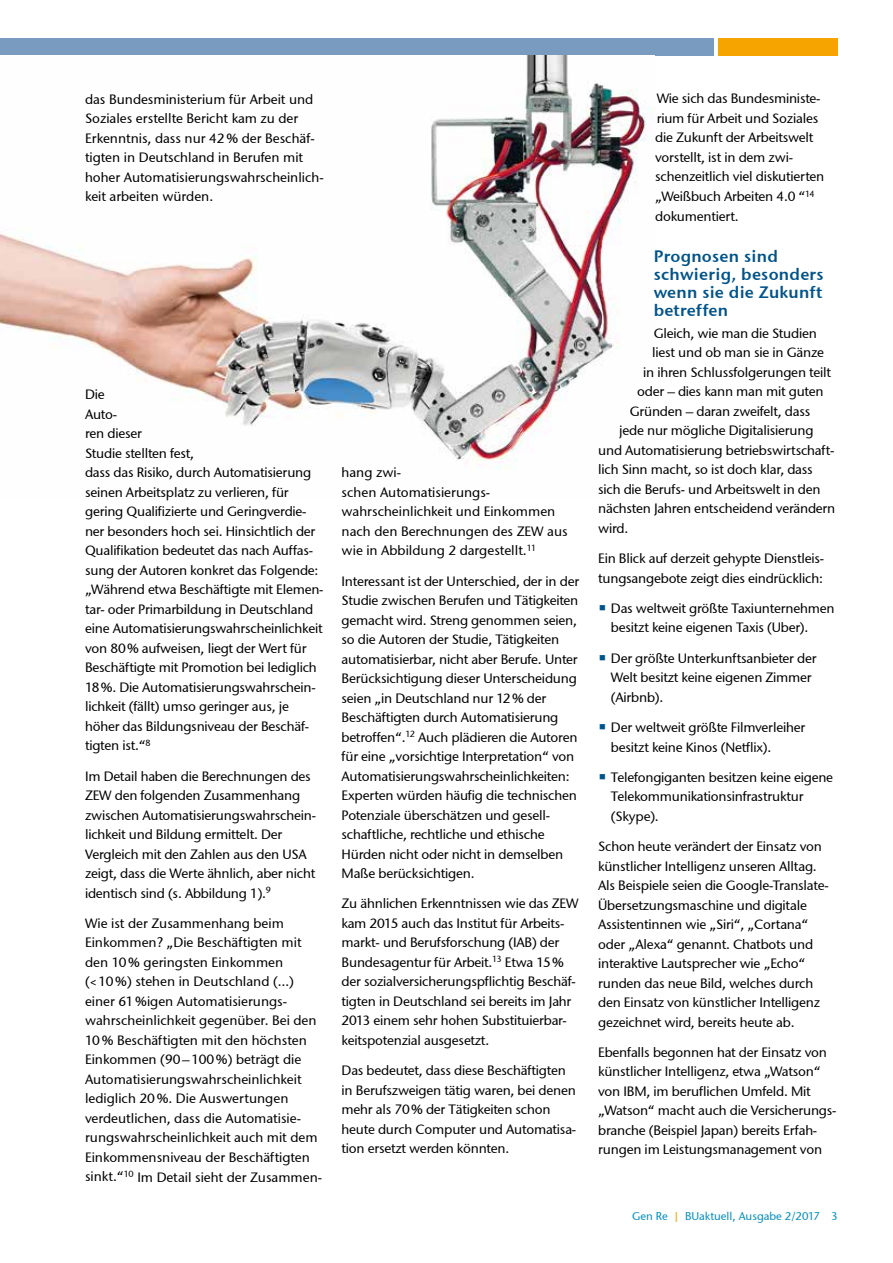
<style>
.page{position:relative;width:893px;height:1263px;background:#fff}
.page>*{position:absolute;margin:0;border:0;box-sizing:border-box;transform-origin:0 0}
.t1{font:600 16.5px/18px "Stone Sans GC Re";letter-spacing:.015em;color:#00538a}
.t2{font:13.5px/19.5px "Stone Sans GC Re";letter-spacing:-.015em;color:#000}
.t3{font:11.25px "Stone Sans GC Re";color:#008ec1}
.s1{color:#f6a400}
</style>
<div class="page">
<div style="left:0;top:38px;width:714px;height:17px;background:#789bbf"></div>
<div style="left:718px;top:38px;width:120px;height:17px;background:#f6a400"></div>
<img style="left:0;top:55px;width:652px;height:415px">
<p class="t2" style="left:85px;top:89px;width:240px">das Bundesministerium für Arbeit und Soziales erstellte Bericht kam zu der Erkenntnis, dass nur 42% der Beschäf&shy;tigten in Deutschland in Berufen mit hoher Automatisierungswahrscheinlich&shy;keit arbeiten würden.</p>
<p class="t2" style="left:85px;top:385px;width:240px">Die<br>Auto-<br>ren dieser<br>Studie stellten fest,<br>dass das Risiko, durch Automatisierung seinen Arbeitsplatz zu verlieren, für gering Qualifizierte und Geringverdie&shy;ner besonders hoch sei. Hinsichtlich der<br>Qualifikation bedeutet das nach Auffas&shy;sung der Autoren konkret das Folgende: „Während etwa Beschäftigte mit Elemen&shy;tar- oder Primarbildung in Deutschland eine Automatisierungswahrscheinlichkeit von 80% aufweisen, liegt der Wert für<br>Beschäftigte mit Promotion bei lediglich<br>18%. Die Automatisierungswahrschein&shy;lichkeit (fällt) umso geringer aus, je höher das Bildungsniveau der Beschäf&shy;tigten ist.“<sup>8</sup></p>
<p class="t2" style="left:85px;top:766px;width:232px">Im Detail haben die Berechnungen des ZEW den folgenden Zusammenhang zwischen Automatisierungswahrschein&shy;lichkeit und Bildung ermittelt. Der Vergleich mit den Zahlen aus den USA zeigt, dass die Werte ähnlich, aber nicht identisch sind (s. Abbildung 1).<sup>9</sup></p>
<p class="t2" style="left:85px;top:913px;width:239px">Wie ist der Zusammenhang beim Einkommen? „Die Beschäftigten mit den 10% geringsten Einkommen (&lt;10%) stehen in Deutschland (…) einer 61%igen Automatisierungs&shy;wahrscheinlichkeit gegenüber. Bei den 10% Beschäftigten mit den höchsten Einkommen (90–100%) beträgt die Automatisierungswahrscheinlichkeit lediglich 20%. Die Auswertungen verdeutlichen, dass die Automatisie&shy;rungswahrscheinlichkeit auch mit dem Einkommensniveau der Beschäftigten sinkt.“<sup>10</sup> Im Detail sieht der Zusammen-</p>
<p class="t2" style="left:342px;top:463px;width:228px">hang zwi-<br>schen Automatisierungs&shy;wahrscheinlichkeit und Einkommen nach den Berechnungen des ZEW aus wie in Abbildung 2 dargestellt.<sup>11</sup></p>
<p class="t2" style="left:342px;top:571px;width:239px">Interessant ist der Unterschied, der in der Studie zwischen Berufen und Tätigkeiten gemacht wird. Streng genommen seien, so die Autoren der Studie, Tätigkeiten automatisierbar, nicht aber Berufe. Unter Berücksichtigung dieser Unterscheidung seien „in Deutschland nur 12% der Beschäftigten durch Automatisierung betroffen“.<sup>12</sup> Auch plädieren die Autoren für eine „vorsichtige Interpretation“ von Automatisierungswahrscheinlichkeiten:<br>Experten würden häufig die technischen Potenziale überschätzen und gesell&shy;schaftliche, rechtliche und ethische Hürden nicht oder nicht in demselben Maße berücksichtigen.</p>
<p class="t2" style="left:342px;top:894px;width:238px">Zu ähnlichen Erkenntnissen wie das ZEW kam 2015 auch das Institut für Arbeits&shy;markt- und Berufsforschung (IAB) der Bundesagentur für Arbeit.<sup>13</sup> Etwa 15% der sozialversicherungspflichtig Beschäf&shy;tigten in Deutschland sei bereits im Jahr 2013 einem sehr hohen Substituierbar&shy;keitspotenzial ausgesetzt.</p>
<p class="t2" style="left:342px;top:1061px;width:236px">Das bedeutet, dass diese Beschäftigten in Berufszweigen tätig waren, bei denen mehr als 70% der Tätigkeiten schon heute durch Computer und Automatisa&shy;tion ersetzt werden könnten.</p>
<p class="t2" style="left:655px;top:89px;width:171px">Wie sich das Bundesministe&shy;rium für Arbeit und Soziales die Zukunft der Arbeitswelt vorstellt, ist in dem zwi&shy;schenzeitlich viel diskutierten „Weißbuch Arbeiten 4.0 “<sup>14 </sup>dokumentiert.</p>
<p class="t1" style="left:654px;top:247px;width:171px">Prognosen sind schwierig, besonders wenn sie die Zukunft betreffen</p>
<p class="t2" style="left:654px;top:323px;width:165px">Gleich, wie man die Studien</p>
<p class="t2" style="left:652px;top:343px;width:173px">liest und ob man sie in Gänze</p>
<p class="t2" style="left:643px;top:362px;width:189px">in ihren Schlussfolgerungen teilt</p>
<p class="t2" style="left:637px;top:382px;width:188px">oder – dies kann man mit guten</p>
<p class="t2" style="left:630px;top:401px;width:182px">Gründen – daran zweifelt, dass</p>
<p class="t2" style="left:619px;top:421px;width:196px">jede nur mögliche Digitalisierung</p>
<p class="t2" style="left:598px;top:440px;width:238px">und Automatisierung betriebswirtschaft-</p>
<p class="t2" style="left:598px;top:460px;width:216px">lich Sinn macht, so ist doch klar, dass</p>
<p class="t2" style="left:598px;top:479px;width:224px">sich die Berufs- und Arbeitswelt in den</p>
<p class="t2" style="left:598px;top:499px;width:239px">nächsten Jahren entscheidend verändern</p>
<p class="t2" style="left:598px;top:518px;width:32px">wird.</p>
<p class="t2" style="left:598px;top:548px;width:227px">Ein Blick auf derzeit gehypte Dienstleis&shy;tungsangebote zeigt dies eindrücklich:</p>
<p class="t2" style="left:611px;top:598px;width:225px">Das weltweit größte Taxiunternehmen besitzt keine eigenen Taxis (Uber).</p>
<p class="t2" style="left:611px;top:648px;width:207px">Der größte Unterkunftsanbieter der<br>Welt besitzt keine eigenen Zimmer (Airbnb).</p>
<p class="t2" style="left:611px;top:717px;width:196px">Der weltweit größte Filmverleiher besitzt keine Kinos (Netflix).</p>
<p class="t2" style="left:611px;top:767px;width:224px">Telefongiganten besitzen keine eigene<br>Telekommunikationsinfrastruktur (Skype).</p>
<p class="t2" style="left:598px;top:836px;width:232px">Schon heute verändert der Einsatz von künstlicher Intelligenz unseren Alltag.<br>Als Beispiele seien die Google-Translate-Übersetzungsmaschine und digitale Assistentinnen wie „Siri“, „Cortana“ oder „Alexa“ genannt. Chatbots und interaktive Lautsprecher wie „Echo“ runden das neue Bild, welches durch den Einsatz von künstlicher Intelligenz gezeichnet wird, bereits heute ab.</p>
<p class="t2" style="left:598px;top:1042px;width:240px">Ebenfalls begonnen hat der Einsatz von künstlicher Intelligenz, etwa „Watson“ von IBM, im beruflichen Umfeld. Mit „Watson“ macht auch die Versicherungs&shy;branche (Beispiel Japan) bereits Erfah&shy;rungen im Leistungsmanagement von</p>
<p class="t3" style="left:632px;top:1209px;width:207px">Gen Re <span class="s1">|</span> BUaktuell, Ausgabe 2/2017 3</p>
</div>
